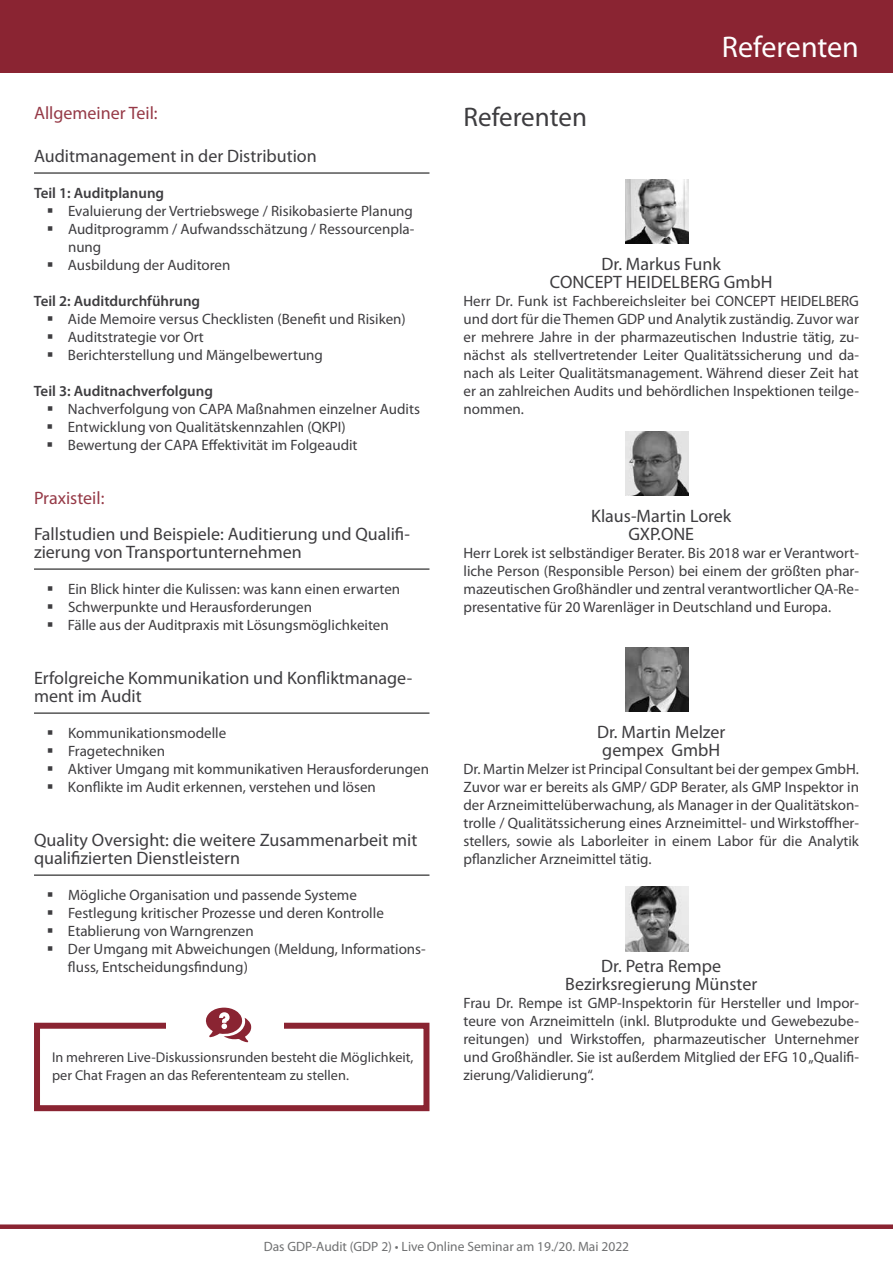
<style>
.page{position:relative;width:893px;height:1263px;background:#fff}
.page>*{position:absolute;margin:0;border:0;box-sizing:border-box;transform-origin:0 0}
.t1{font:30px "Myriad Pro";color:#fff}
.t2{font:27px "Myriad Pro";color:#3e3d40}
.t3{font:18px/18px "Myriad Pro";color:#3e3d40}
.t4{font:18px "Myriad Pro";color:#963a47}
.t5{font:15px/18px "Myriad Pro";color:#3e3d40}
.t6{font:600 15px "Myriad Pro";color:#3e3d40}
.t7{font:14.25px/18px "Myriad Pro";color:#3e3d40}
.t8{font:13.5px "Myriad Pro";color:#707172}
</style>
<div class="page">
<div style="left:0;top:0;width:893px;height:72px;background:#8a2432"></div>
<div style="left:0;top:1224px;width:893px;height:5px;background:#8a2432"></div>
<hr style="left:34px;top:173px;width:395px;height:1px;background:#000">
<hr style="left:34px;top:569px;width:395px;height:1px;background:#000">
<hr style="left:34px;top:713px;width:395px;height:1px;background:#000">
<hr style="left:34px;top:875px;width:395px;height:1px;background:#000">
<div style="left:34px;top:1023px;width:395px;height:88px;border:6px solid #8a2432"></div>
<img style="left:625px;top:179px;width:64px;height:65px">
<img style="left:625px;top:431px;width:64px;height:65px">
<img style="left:625px;top:647px;width:64px;height:65px">
<img style="left:625px;top:886px;width:64px;height:65px">
<div style="left:166px;top:1014px;width:117px;height:25px;background:#fff"></div>
<svg style="left:205px;top:1007px;width:46px;height:35px"></svg>
<p class="t4" style="left:34px;top:103px;width:125px">Allgemeiner Teil:</p>
<p class="t3" style="left:34px;top:147px;width:284px">Auditmanagement in der Distribution</p>
<p class="t6" style="left:34px;top:183px;width:132px">Teil 1: Auditplanung</p>
<p class="t5" style="left:68px;top:202px;width:348px">Evaluierung der Vertriebswege / Risikobasierte Planung Auditprogramm / Aufwandsschätzung / Ressourcenpla&shy;nung<br>Ausbildung der Auditoren</p>
<p class="t6" style="left:34px;top:291px;width:168px">Teil 2: Auditdurchführung</p>
<p class="t5" style="left:68px;top:310px;width:339px">Aide Memoire versus Checklisten (Benefit und Risiken)<br>Auditstrategie vor Ort<br>Berichterstellung und Mängelbewertung</p>
<p class="t6" style="left:34px;top:381px;width:181px">Teil 3: Auditnachverfolgung</p>
<p class="t5" style="left:68px;top:400px;width:354px">Nachverfolgung von CAPA Maßnahmen einzelner Audits<br>Entwicklung von Qualitätskennzahlen (QKPI)<br>Bewertung der CAPA Effektivität im Folgeaudit</p>
<p class="t4" style="left:34px;top:488px;width:72px">Praxisteil:</p>
<p class="t3" style="left:34px;top:525px;width:377px">Fallstudien und Beispiele: Auditierung und Qualifi&shy;zierung von Transportunternehmen</p>
<p class="t5" style="left:68px;top:580px;width:334px">Ein Blick hinter die Kulissen: was kann einen erwarten<br>Schwerpunkte und Herausforderungen<br>Fälle aus der Auditpraxis mit Lösungsmöglichkeiten</p>
<p class="t3" style="left:34px;top:669px;width:380px">Erfolgreiche Kommunikation und Konfliktmanage&shy;ment im Audit</p>
<p class="t5" style="left:68px;top:724px;width:363px">Kommunikationsmodelle<br>Fragetechniken<br>Aktiver Umgang mit kommunikativen Herausforderungen Konflikte im Audit erkennen, verstehen und lösen</p>
<p class="t3" style="left:34px;top:831px;width:385px">Quality Oversight: die weitere Zusammenarbeit mit qualifizierten Dienstleistern</p>
<p class="t5" style="left:68px;top:886px;width:359px">Mögliche Organisation und passende Systeme Festlegung kritischer Prozesse und deren Kontrolle Etablierung von Warngrenzen<br>Der Umgang mit Abweichungen (Meldung, Informations&shy;fluss, Entscheidungsfindung)</p>
<p class="t7" style="left:52px;top:1049px;width:363px">In mehreren Live-Diskussionsrunden besteht die Möglichkeit, per Chat Fragen an das Referententeam zu stellen.</p>
<h2 class="t2" style="left:463px;top:102px;width:125px">Referenten</h2>
<h1 class="t1" style="left:722px;top:30px;width:139px">Referenten</h1>
<p class="t3" style="left:550px;top:255px;width:224px;text-align:center">Dr. Markus Funk<br>CONCEPT HEIDELBERG GmbH</p>
<p class="t5" style="left:463px;top:292px;width:397px;text-align:justify">Herr Dr. Funk ist Fachbereichsleiter bei CONCEPT HEIDELBERG und dort für die Themen GDP und Analytik zuständig. Zuvor war er mehrere Jahre in der pharmazeutischen Industrie tätig, zu&shy;nächst als stellvertretender Leiter Qualitätssicherung und da&shy;nach als Leiter Qualitätsmanagement. Während dieser Zeit hat er an zahlreichen Audits und behördlichen Inspektionen teilge&shy;nommen.</p>
<p class="t3" style="left:591px;top:507px;width:142px;text-align:center">Klaus-Martin Lorek<br>GXP.ONE</p>
<p class="t5" style="left:463px;top:544px;width:397px;text-align:justify">Herr Lorek ist selbständiger Berater. Bis 2018 war er Verantwort&shy;liche Person (Responsible Person) bei einem der größten phar&shy;mazeutischen Großhändler und zentral verantwortlicher QA-Re&shy;presentative für 20 Warenläger in Deutschland und Europa.</p>
<p class="t3" style="left:597px;top:723px;width:130px">Dr. Martin Melzer gempex GmbH</p>
<p class="t5" style="left:463px;top:760px;width:397px;text-align:justify">Dr. Martin Melzer ist Principal Consultant bei der gempex GmbH.<br>Zuvor war er bereits als GMP/ GDP Berater, als GMP Inspektor in der Arzneimittelüberwachung, als Manager in der Qualitätskon&shy;trolle / Qualitätssicherung eines Arzneimittel- und Wirkstoffher&shy;stellers, sowie als Laborleiter in einem Labor für die Analytik pflanzlicher Arzneimittel tätig.</p>
<p class="t3" style="left:565px;top:957px;width:194px;text-align:center">Dr. Petra Rempe<br>Bezirksregierung Münster</p>
<p class="t5" style="left:463px;top:994px;width:397px;text-align:justify">Frau Dr. Rempe ist GMP-Inspektorin für Hersteller und Impor&shy;teure von Arzneimitteln (inkl. Blutprodukte und Gewebezube&shy;reitungen) und Wirkstoffen, pharmazeutischer Unternehmer und Großhändler. Sie ist außerdem Mitglied der EFG 10 „Qualifi&shy;zierung/Validierung“.</p>
<p class="t8" style="left:264px;top:1239px;width:367px">Das GDP-Audit (GDP 2) • Live Online Seminar am 19./20. Mai 2022</p>
</div>
